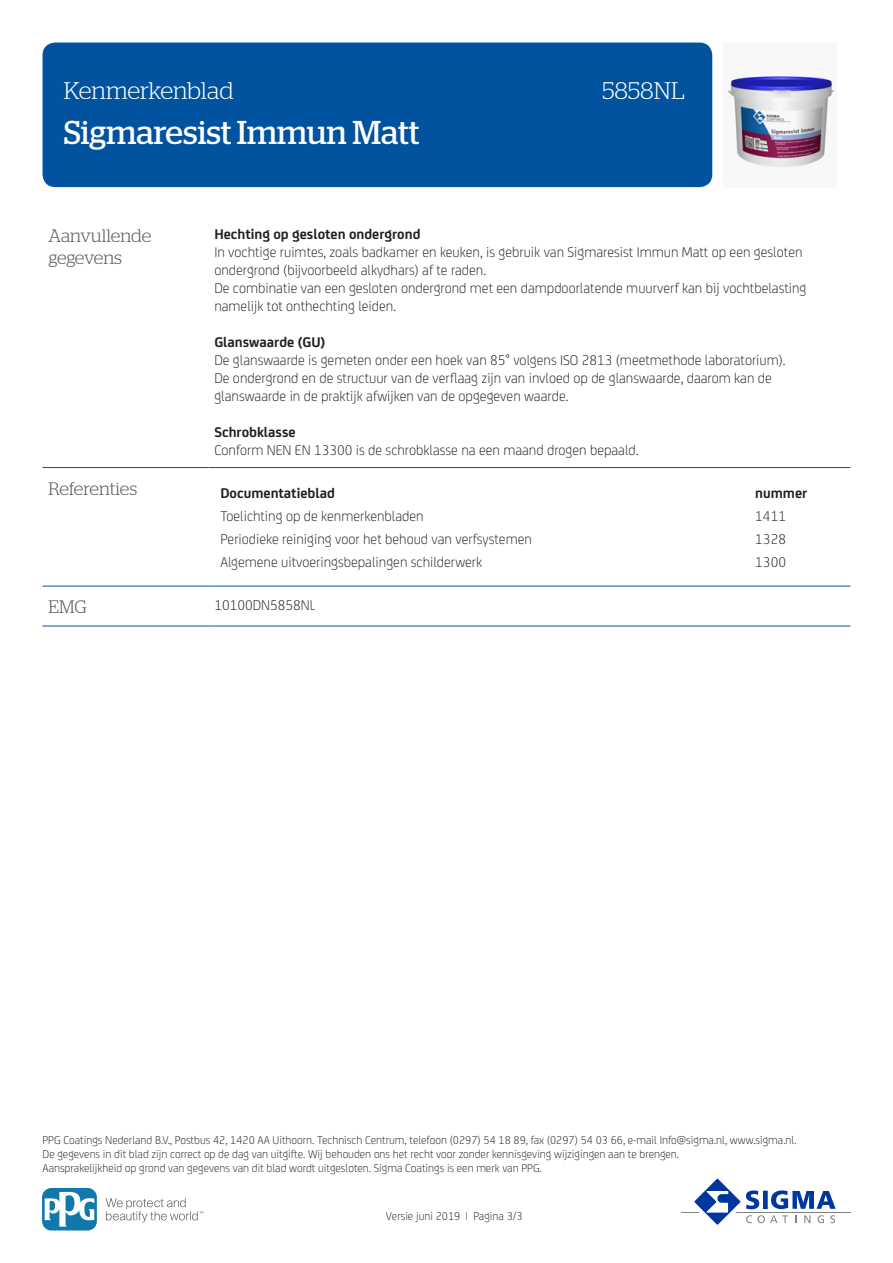
<style>
.page{position:relative;width:893px;height:1263px;background:#fff}
.page>*{position:absolute;margin:0;border:0;box-sizing:border-box;transform-origin:0 0}
.t1{font:33px "Stag";color:#fff}
.t2{font:300 24px "Stag";color:#fff}
.KOP{font:300 18px/21.6px "Stag";letter-spacing:-.005em;color:#57585a}
.BODY{font:300 15px/18px "FS Joey";color:#231f20}
.BODY-2{font:700 15px "FS Joey";color:#231f20}
.t3{font:300 12px/14.4px "FS Joey";color:#231f20}
.s1{font-weight:700}
</style>
<div class="page">
<div style="left:43px;top:43px;width:669px;height:144px;background:#0153a0;border-radius:13px"></div>
<hr style="left:681px;top:1211px;width:169px;height:1px;background:#808285">
<svg style="left:689px;top:1178px;width:147px;height:47px"></svg>
<svg style="left:106px;top:1198px;width:97px;height:24px"></svg>
<svg style="left:43px;top:1188px;width:54px;height:42px"></svg>
<svg style="left:45px;top:1191px;width:49px;height:35px"></svg>
<hr style="left:43px;top:467px;width:165px;height:1px;background:#0153a0">
<hr style="left:208px;top:467px;width:642px;height:1px;background:#0153a0">
<hr style="left:43px;top:586px;width:165px;height:1px;background:#0153a0">
<hr style="left:208px;top:586px;width:642px;height:1px;background:#0153a0">
<hr style="left:43px;top:626px;width:165px;height:1px;background:#0153a0">
<hr style="left:208px;top:626px;width:642px;height:1px;background:#0153a0">
<img style="left:728px;top:73px;width:107px;height:94px">
<h2 class="t2" style="left:64px;top:77px;width:171px">Kenmerkenblad</h2>
<h2 class="t2" style="left:602px;top:77px;width:84px">5858NL</h2>
<h1 class="t1" style="left:64px;top:114px;width:357px">Sigmaresist Immun Matt</h1>
<p class="KOP" style="left:49px;top:225px;width:104px">Aanvullende gegevens</p>
<p class="BODY" style="left:214px;top:224px;width:594px"><span class="s1">Hechting op gesloten ondergrond<br></span>In vochtige ruimtes, zoals badkamer en keuken, is gebruik van Sigmaresist Immun Matt op een gesloten ondergrond (bijvoorbeeld alkydhars) af te raden.<br>De combinatie van een gesloten ondergrond met een dampdoorlatende muurverf kan bij vochtbelasting namelijk tot onthechting leiden.</p>
<p class="BODY" style="left:214px;top:332px;width:573px"><span class="s1">Glanswaarde (GU)<br></span>De glanswaarde is gemeten onder een hoek van 85° volgens ISO 2813 (meetmethode laboratorium).<br>De ondergrond en de structuur van de verflaag zijn van invloed op de glanswaarde, daarom kan de glanswaarde in de praktijk afwijken van de opgegeven waarde.</p>
<p class="BODY" style="left:214px;top:422px;width:426px"><span class="s1">Schrobklasse<br></span>Conform NEN EN 13300 is de schrobklasse na een maand drogen bepaald.</p>
<p class="KOP" style="left:49px;top:477px;width:90px">Referenties</p>
<p class="BODY-2" style="left:220px;top:481px;width:116px">Documentatieblad</p>
<p class="BODY-2" style="left:755px;top:481px;width:54px">nummer</p>
<p class="BODY" style="left:220px;top:506px;width:205px">Toelichting op de kenmerkenbladen</p>
<p class="BODY" style="left:755px;top:506px;width:32px">1411</p>
<p class="BODY" style="left:220px;top:529px;width:313px">Periodieke reiniging voor het behoud van verfsystemen</p>
<p class="BODY" style="left:755px;top:529px;width:32px">1328</p>
<p class="BODY" style="left:220px;top:552px;width:263px">Algemene uitvoeringsbepalingen schilderwerk</p>
<p class="BODY" style="left:755px;top:552px;width:32px">1300</p>
<p class="KOP" style="left:49px;top:596px;width:40px">EMG</p>
<p class="BODY" style="left:214px;top:595px;width:102px">10100DN5858NL</p>
<p class="t3" style="left:43px;top:1132px;width:755px">PPG Coatings Nederland B.V., Postbus 42, 1420 AA Uithoorn. Technisch Centrum, telefoon (0297) 54 18 89, fax (0297) 54 03 66, e-mail Info@sigma.nl, www.sigma.nl.<br>De gegevens in dit blad zijn correct op de dag van uitgifte. Wij behouden ons het recht voor zonder kennisgeving wijzigingen aan te brengen.<br>Aansprakelijkheid op grond van gegevens van dit blad wordt uitgesloten. Sigma Coatings is een merk van PPG.</p>
<p class="t3" style="left:386px;top:1208px;width:138px">Versie juni 2019 | Pagina 3/3</p>
</div>
